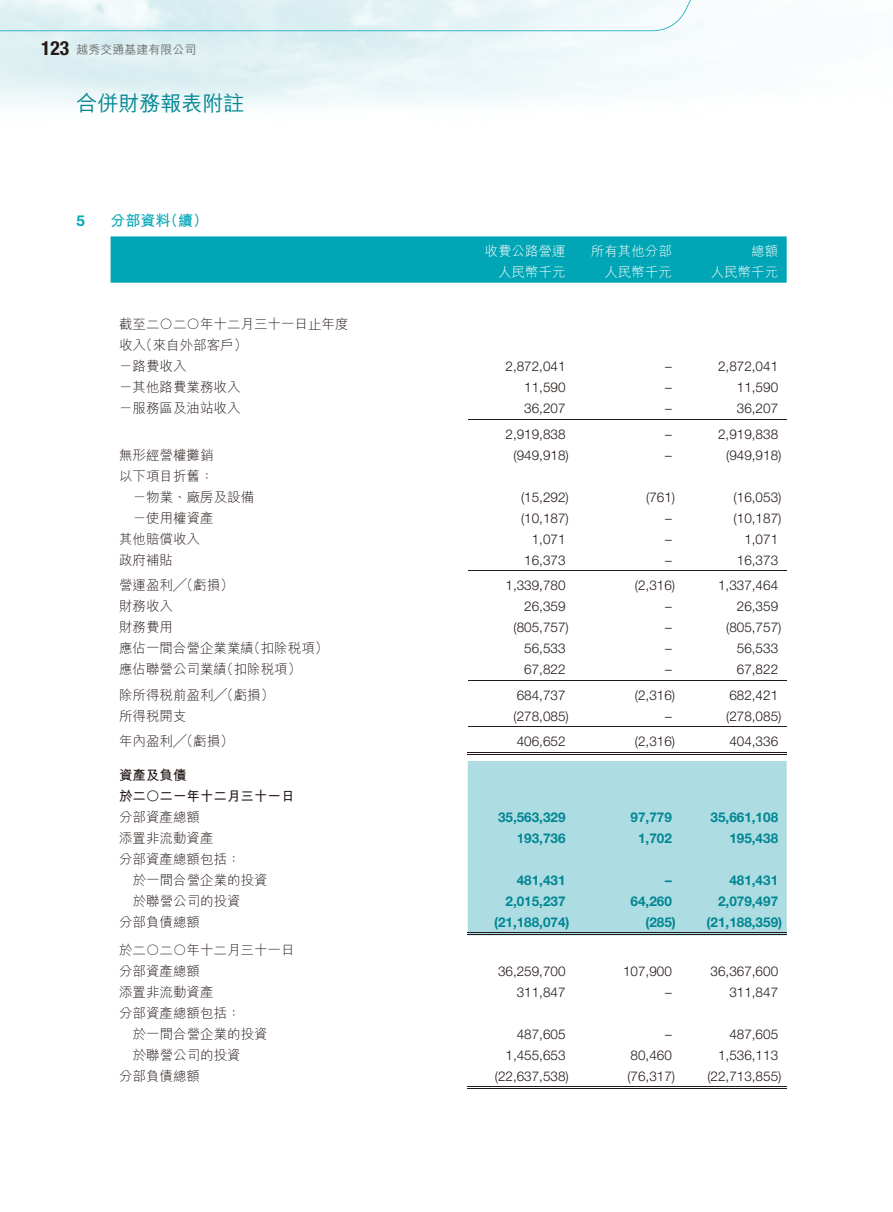
<style>
.page{position:relative;width:893px;height:1212px;background:#fff}
.page>*{position:absolute;margin:0;border:0;box-sizing:border-box;transform-origin:0 0}
.t1{font:21px "M Hei HK Medium E Ten B5 H";color:#008692}
.t2{font:15px "M Hei HK Bold E Ten B5 H";color:#00a6b6}
.t3{font:700 15px "Helvetica Neue LT Std";color:#00a6b6}
.t4{font:300 13.5px "Helvetica Neue LT Std";color:#231916}
.t5{font:13.5px/21px "M Hei HK Light E Ten B5 H";color:#231916}
.t6{font:700 13.5px "Helvetica Neue LT Std";color:#008692}
.t7{font:13.5px "M Hei HK Light E Ten B5 H";color:#fff}
.t8{font:13.5px/21px "M Hei HK Bold E Ten B5 H";color:#231916}
.t9{font:12px "M Hei HK Medium E Ten B5 H";color:#717171}
.s1{font-family:"Helvetica Neue LT Std";font-weight:700;font-stretch:condensed;font-size:19.5px;color:#231916}
</style>
<div class="page">
<svg style="left:0;top:0;width:723px;height:31px"></svg>
<div style="left:111px;top:236px;width:676px;height:47px;background:#00a6b6"></div>
<svg style="left:468px;top:754px;width:319px;height:1px"></svg>
<div style="left:468px;top:761px;width:319px;height:173px;background:#addce2"></div>
<hr style="left:468px;top:419px;width:319px;height:1px;background:#231916">
<hr style="left:468px;top:570px;width:319px;height:1px;background:#231916">
<hr style="left:468px;top:680px;width:319px;height:1px;background:#231916">
<hr style="left:468px;top:726px;width:319px;height:1px;background:#231916">
<hr style="left:468px;top:751px;width:106px;height:1px;background:#231916">
<hr style="left:468px;top:753px;width:106px;height:1px;background:#231916">
<hr style="left:574px;top:751px;width:106px;height:1px;background:#231916">
<hr style="left:574px;top:753px;width:106px;height:1px;background:#231916">
<hr style="left:680px;top:751px;width:107px;height:1px;background:#231916">
<hr style="left:680px;top:753px;width:107px;height:1px;background:#231916">
<hr style="left:468px;top:932px;width:106px;height:1px;background:#231916">
<hr style="left:468px;top:934px;width:106px;height:1px;background:#231916">
<hr style="left:574px;top:932px;width:106px;height:1px;background:#231916">
<hr style="left:574px;top:934px;width:106px;height:1px;background:#231916">
<hr style="left:680px;top:932px;width:107px;height:1px;background:#231916">
<hr style="left:680px;top:934px;width:107px;height:1px;background:#231916">
<hr style="left:468px;top:1086px;width:106px;height:1px;background:#231916">
<hr style="left:468px;top:1088px;width:106px;height:1px;background:#231916">
<hr style="left:574px;top:1086px;width:106px;height:1px;background:#231916">
<hr style="left:574px;top:1088px;width:106px;height:1px;background:#231916">
<hr style="left:680px;top:1086px;width:107px;height:1px;background:#231916">
<hr style="left:680px;top:1088px;width:107px;height:1px;background:#231916">
<p class="t9" style="left:41px;top:45px;width:157px"><span class="s1">123</span> 越秀交通基建有限公司</p>
<h1 class="t1" style="left:77px;top:95px;width:170px">合併財務報表附註</h1>
<p class="t3" style="left:77px;top:215px;width:10px">5</p>
<p class="t2" style="left:111px;top:215px;width:99px">分部資料（續）</p>
<p class="t5" style="left:119px;top:316px;width:231px">截至二○二○年十二月三十一日止年度收入（來自外部客戶）<br>－路費收入</p>
<p class="t7" style="left:485px;top:246px;width:82px">收費公路營運</p>
<p class="t7" style="left:591px;top:246px;width:82px">所有其他分部</p>
<p class="t7" style="left:751px;top:246px;width:28px">總額</p>
<p class="t7" style="left:498px;top:267px;width:69px">人民幣千元</p>
<p class="t7" style="left:604px;top:267px;width:69px">人民幣千元</p>
<p class="t7" style="left:711px;top:267px;width:69px">人民幣千元</p>
<p class="t4" style="left:505px;top:362px;width:62px">2,872,041</p>
<p class="t4" style="left:665px;top:362px;width:8px">–</p>
<p class="t4" style="left:718px;top:362px;width:62px">2,872,041</p>
<p class="t5" style="left:119px;top:379px;width:123px">－其他路費業務收入</p>
<p class="t4" style="left:524px;top:383px;width:43px">11,590</p>
<p class="t4" style="left:665px;top:383px;width:8px">–</p>
<p class="t4" style="left:737px;top:383px;width:43px">11,590</p>
<p class="t5" style="left:119px;top:400px;width:123px">－服務區及油站收入</p>
<p class="t4" style="left:524px;top:404px;width:43px">36,207</p>
<p class="t4" style="left:665px;top:404px;width:8px">–</p>
<p class="t4" style="left:737px;top:404px;width:43px">36,207</p>
<p class="t4" style="left:505px;top:429px;width:62px">2,919,838</p>
<p class="t4" style="left:665px;top:429px;width:8px">–</p>
<p class="t4" style="left:718px;top:429px;width:62px">2,919,838</p>
<p class="t5" style="left:119px;top:446px;width:96px">無形經營權攤銷</p>
<p class="t4" style="left:513px;top:450px;width:57px">(949,918)</p>
<p class="t4" style="left:665px;top:450px;width:8px">–</p>
<p class="t4" style="left:726px;top:450px;width:57px">(949,918)</p>
<p class="t5" style="left:133px;top:467px;width:123px;text-indent:-14px">以下項目折舊：<br>－物業、廠房及設備</p>
<p class="t4" style="left:521px;top:492px;width:49px">(15,292)</p>
<p class="t4" style="left:646px;top:492px;width:31px">(761)</p>
<p class="t4" style="left:734px;top:492px;width:49px">(16,053)</p>
<p class="t5" style="left:133px;top:509px;width:82px">－使用權資產</p>
<p class="t4" style="left:521px;top:513px;width:49px">(10,187)</p>
<p class="t4" style="left:665px;top:513px;width:8px">–</p>
<p class="t4" style="left:734px;top:513px;width:49px">(10,187)</p>
<p class="t5" style="left:119px;top:530px;width:82px">其他賠償收入</p>
<p class="t4" style="left:532px;top:534px;width:35px">1,071</p>
<p class="t4" style="left:665px;top:534px;width:8px">–</p>
<p class="t4" style="left:744px;top:534px;width:35px">1,071</p>
<p class="t5" style="left:119px;top:551px;width:55px">政府補貼</p>
<p class="t4" style="left:524px;top:555px;width:43px">16,373</p>
<p class="t4" style="left:665px;top:555px;width:8px">–</p>
<p class="t4" style="left:737px;top:555px;width:43px">16,373</p>
<p class="t5" style="left:119px;top:577px;width:116px">營運盈利╱（虧損）</p>
<p class="t4" style="left:505px;top:581px;width:62px">1,339,780</p>
<p class="t4" style="left:635px;top:581px;width:42px">(2,316)</p>
<p class="t4" style="left:718px;top:581px;width:62px">1,337,464</p>
<p class="t5" style="left:119px;top:598px;width:55px">財務收入</p>
<p class="t4" style="left:524px;top:602px;width:43px">26,359</p>
<p class="t4" style="left:665px;top:602px;width:8px">–</p>
<p class="t4" style="left:737px;top:602px;width:43px">26,359</p>
<p class="t5" style="left:119px;top:619px;width:55px">財務費用</p>
<p class="t4" style="left:513px;top:623px;width:57px">(805,757)</p>
<p class="t4" style="left:665px;top:623px;width:8px">–</p>
<p class="t4" style="left:726px;top:623px;width:57px">(805,757)</p>
<p class="t5" style="left:119px;top:640px;width:211px">應佔一間合營企業業績（扣除稅項）</p>
<p class="t4" style="left:524px;top:644px;width:43px">56,533</p>
<p class="t4" style="left:665px;top:644px;width:8px">–</p>
<p class="t4" style="left:737px;top:644px;width:43px">56,533</p>
<p class="t5" style="left:119px;top:661px;width:184px">應佔聯營公司業績（扣除稅項）</p>
<p class="t4" style="left:524px;top:665px;width:43px">67,822</p>
<p class="t4" style="left:665px;top:665px;width:8px">–</p>
<p class="t4" style="left:737px;top:665px;width:43px">67,822</p>
<p class="t5" style="left:119px;top:686px;width:157px">除所得稅前盈利╱（虧損）</p>
<p class="t4" style="left:517px;top:690px;width:50px">684,737</p>
<p class="t4" style="left:635px;top:690px;width:42px">(2,316)</p>
<p class="t4" style="left:729px;top:690px;width:50px">682,421</p>
<p class="t5" style="left:119px;top:707px;width:69px">所得稅開支</p>
<p class="t4" style="left:513px;top:711px;width:57px">(278,085)</p>
<p class="t4" style="left:665px;top:711px;width:8px">–</p>
<p class="t4" style="left:726px;top:711px;width:57px">(278,085)</p>
<p class="t5" style="left:119px;top:733px;width:116px">年內盈利╱（虧損）</p>
<p class="t4" style="left:517px;top:737px;width:50px">406,652</p>
<p class="t4" style="left:635px;top:737px;width:42px">(2,316)</p>
<p class="t4" style="left:729px;top:737px;width:50px">404,336</p>
<p class="t8" style="left:119px;top:766px;width:177px">資產及負債<br>於二○二一年十二月三十一日</p>
<p class="t5" style="left:119px;top:808px;width:82px">分部資產總額</p>
<p class="t6" style="left:498px;top:813px;width:69px">35,563,329</p>
<p class="t6" style="left:631px;top:813px;width:43px">97,779</p>
<p class="t6" style="left:711px;top:813px;width:69px">35,661,108</p>
<p class="t5" style="left:119px;top:829px;width:96px">添置非流動資產</p>
<p class="t6" style="left:517px;top:834px;width:50px">193,736</p>
<p class="t6" style="left:638px;top:834px;width:35px">1,702</p>
<p class="t6" style="left:729px;top:834px;width:50px">195,438</p>
<p class="t5" style="left:133px;top:850px;width:137px;text-indent:-14px">分部資產總額包括：<br>於一間合營企業的投資</p>
<p class="t6" style="left:517px;top:876px;width:50px">481,431</p>
<p class="t6" style="left:665px;top:876px;width:8px">–</p>
<p class="t6" style="left:729px;top:876px;width:50px">481,431</p>
<p class="t5" style="left:133px;top:892px;width:109px">於聯營公司的投資</p>
<p class="t6" style="left:505px;top:897px;width:62px">2,015,237</p>
<p class="t6" style="left:631px;top:897px;width:43px">64,260</p>
<p class="t6" style="left:718px;top:897px;width:62px">2,079,497</p>
<p class="t5" style="left:119px;top:913px;width:82px">分部負債總額</p>
<p class="t6" style="left:494px;top:918px;width:77px">(21,188,074)</p>
<p class="t6" style="left:645px;top:918px;width:32px">(285)</p>
<p class="t6" style="left:707px;top:918px;width:77px">(21,188,359)</p>
<p class="t5" style="left:119px;top:941px;width:177px">於二○二○年十二月三十一日分部資產總額</p>
<p class="t4" style="left:498px;top:966px;width:69px">36,259,700</p>
<p class="t4" style="left:623px;top:966px;width:50px">107,900</p>
<p class="t4" style="left:711px;top:966px;width:69px">36,367,600</p>
<p class="t5" style="left:119px;top:983px;width:96px">添置非流動資產</p>
<p class="t4" style="left:517px;top:987px;width:50px">311,847</p>
<p class="t4" style="left:665px;top:987px;width:8px">–</p>
<p class="t4" style="left:729px;top:987px;width:50px">311,847</p>
<p class="t5" style="left:133px;top:1004px;width:137px;text-indent:-14px">分部資產總額包括：<br>於一間合營企業的投資</p>
<p class="t4" style="left:517px;top:1029px;width:50px">487,605</p>
<p class="t4" style="left:665px;top:1029px;width:8px">–</p>
<p class="t4" style="left:729px;top:1029px;width:50px">487,605</p>
<p class="t5" style="left:133px;top:1046px;width:109px">於聯營公司的投資</p>
<p class="t4" style="left:505px;top:1050px;width:62px">1,455,653</p>
<p class="t4" style="left:631px;top:1050px;width:43px">80,460</p>
<p class="t4" style="left:718px;top:1050px;width:62px">1,536,113</p>
<p class="t5" style="left:119px;top:1067px;width:82px">分部負債總額</p>
<p class="t4" style="left:495px;top:1071px;width:76px">(22,637,538)</p>
<p class="t4" style="left:627px;top:1071px;width:49px">(76,317)</p>
<p class="t4" style="left:707px;top:1071px;width:76px">(22,713,855)</p>
</div>
